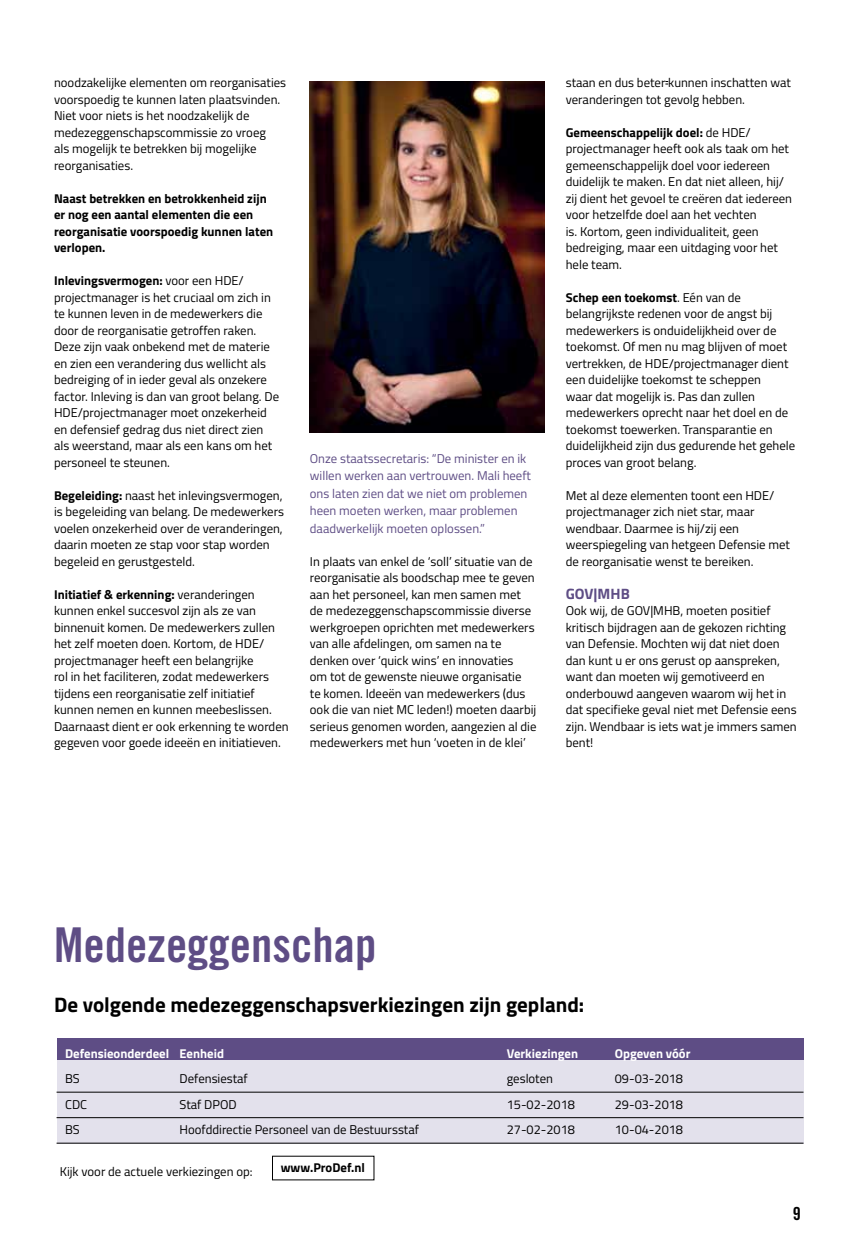
<style>
.page{position:relative;width:855px;height:1246px;background:#fff}
.page>*{position:absolute;margin:0;border:0;box-sizing:border-box;transform-origin:0 0}
.t1{font:48px "Trade Gothic Bold Cond Twenty";color:#5e4d85}
.t2{font:700 21px "Titillium Web";color:#000}
.t3{font:18px "Trade Gothic Bold Cond Twenty";color:#000}
.t4{font:700 15px "Titillium Web";color:#5e4d85}
.t5{font:12.75px/16.5px "Titillium Web";color:#000}
.t6{font:12.75px/17.4px "Titillium Web";color:#5e4d85}
.t7{font:700 12.75px/16.5px "Titillium Web";color:#000}
.t8{font:700 12.75px "Titillium Web";color:#fff}
.s1{font-weight:700}
</style>
<div class="page">
<img style="left:310px;top:81px;width:234px;height:352px">
<div style="left:57px;top:1056px;width:746px;height:87px;background:#e3e1ec"></div>
<div style="left:57px;top:1038px;width:746px;height:22px;background:#5e4d85"></div>
<hr style="left:57px;top:1092px;width:746px;height:1px;background:#000">
<hr style="left:57px;top:1117px;width:746px;height:1px;background:#000">
<hr style="left:57px;top:1143px;width:746px;height:1px;background:#000">
<p class="t5" style="left:54px;top:74px;width:234px">noodzakelijke elementen om reorganisaties voorspoedig te kunnen laten plaatsvinden.<br>Niet voor niets is het noodzakelijk de medezeggenschapscommissie zo vroeg<br>als mogelijk te betrekken bij mogelijke reorganisaties.</p>
<p class="t7" style="left:54px;top:189px;width:221px">Naast betrekken en betrokkenheid zijn er nog een aantal elementen die een reorganisatie voorspoedig kunnen laten verlopen.</p>
<p class="t5" style="left:54px;top:272px;width:227px"><span class="s1">Inlevingsvermogen:</span> voor een HDE/ projectmanager is het cruciaal om zich in te kunnen leven in de medewerkers die door de reorganisatie getroffen raken.<br>Deze zijn vaak onbekend met de materie en zien een verandering dus wellicht als bedreiging of in ieder geval als onzekere factor. Inleving is dan van groot belang. De HDE/projectmanager moet onzekerheid en defensief gedrag dus niet direct zien als weerstand, maar als een kans om het personeel te steunen.</p>
<p class="t5" style="left:54px;top:486px;width:231px"><span class="s1">Begeleiding:</span> naast het inlevingsvermogen, is begeleiding van belang. De medewerkers voelen onzekerheid over de veranderingen, daarin moeten ze stap voor stap worden begeleid en gerustgesteld.</p>
<p class="t5" style="left:54px;top:585px;width:236px"><span class="s1">Initiatief &amp; erkenning:</span> veranderingen kunnen enkel succesvol zijn als ze van binnenuit komen. De medewerkers zullen het zelf moeten doen. Kortom, de HDE/ projectmanager heeft een belangrijke<br>rol in het faciliteren, zodat medewerkers tijdens een reorganisatie zelf initiatief kunnen nemen en kunnen meebeslissen.<br>Daarnaast dient er ook erkenning te worden gegeven voor goede ideeën en initiatieven.</p>
<p class="t6" style="left:310px;top:449px;width:223px">Onze staatssecretaris: “De minister en ik willen werken aan vertrouwen. Mali heeft ons laten zien dat we niet om problemen heen moeten werken, maar problemen daadwerkelijk moeten oplossen.”</p>
<p class="t5" style="left:310px;top:552px;width:228px">In plaats van enkel de ‘soll’ situatie van de reorganisatie als boodschap mee te geven aan het personeel, kan men samen met de medezeggenschapscommissie diverse werkgroepen oprichten met medewerkers van alle afdelingen, om samen na te denken over ‘quick wins’ en innovaties<br>om tot de gewenste nieuwe organisatie<br>te komen. Ideeën van medewerkers (dus ook die van niet MC leden!) moeten daarbij serieus genomen worden, aangezien al die medewerkers met hun ‘voeten in de klei’</p>
<p class="t5" style="left:566px;top:74px;width:226px">staan en dus beter kunnen inschatten wat veranderingen tot gevolg hebben.</p>
<p class="t5" style="left:566px;top:123px;width:228px"><span class="s1">Gemeenschappelijk doel:</span> de HDE/ projectmanager heeft ook als taak om het gemeenschappelijk doel voor iedereen duidelijk te maken. En dat niet alleen, hij/ zij dient het gevoel te creëren dat iedereen voor hetzelfde doel aan het vechten<br>is. Kortom, geen individualiteit, geen bedreiging, maar een uitdaging voor het hele team.</p>
<p class="t5" style="left:566px;top:288px;width:231px"><span class="s1">Schep een toekomst</span>. Eén van de belangrijkste redenen voor de angst bij medewerkers is onduidelijkheid over de toekomst. Of men nu mag blijven of moet vertrekken, de HDE/projectmanager dient een duidelijke toekomst te scheppen<br>waar dat mogelijk is. Pas dan zullen medewerkers oprecht naar het doel en de toekomst toewerken. Transparantie en duidelijkheid zijn dus gedurende het gehele proces van groot belang.</p>
<p class="t5" style="left:566px;top:486px;width:226px">Met al deze elementen toont een HDE/ projectmanager zich niet star, maar wendbaar. Daarmee is hij/zij een weerspiegeling van hetgeen Defensie met de reorganisatie wenst te bereiken.</p>
<p class="t4" style="left:566px;top:582px;width:66px">GOV|MHB</p>
<p class="t5" style="left:566px;top:602px;width:232px">Ook wij, de GOV|MHB, moeten positief kritisch bijdragen aan de gekozen richting van Defensie. Mochten wij dat niet doen dan kunt u er ons gerust op aanspreken, want dan moeten wij gemotiveerd en onderbouwd aangeven waarom wij het in dat specifieke geval niet met Defensie eens zijn. Wendbaar is iets wat je immers samen bent!</p>
<h1 class="t1" style="left:54px;top:916px;width:324px">Medezeggenschap</h1>
<h2 class="t2" style="left:54px;top:988px;width:532px">De volgende medezeggenschapsverkiezingen zijn gepland:</h2>
<p class="t8" style="left:65px;top:1043px;width:160px">Defensieonderdeel Eenheid</p>
<p class="t8" style="left:507px;top:1043px;width:73px">Verkiezingen</p>
<p class="t8" style="left:615px;top:1043px;width:77px">Opgeven vóór</p>
<p class="t5" style="left:65px;top:1070px;width:16px">BS</p>
<p class="t5" style="left:180px;top:1070px;width:70px">Defensiestaf</p>
<p class="t5" style="left:507px;top:1070px;width:48px">gesloten</p>
<p class="t5" style="left:615px;top:1070px;width:70px">09-03-2018</p>
<p class="t5" style="left:65px;top:1095px;width:24px">CDC</p>
<p class="t5" style="left:180px;top:1095px;width:59px">Staf DPOD</p>
<p class="t5" style="left:507px;top:1095px;width:70px">15-02-2018</p>
<p class="t5" style="left:615px;top:1095px;width:70px">29-03-2018</p>
<p class="t5" style="left:65px;top:1121px;width:16px">BS</p>
<p class="t5" style="left:180px;top:1121px;width:241px">Hoofddirectie Personeel van de Bestuursstaf</p>
<p class="t5" style="left:507px;top:1121px;width:70px">27-02-2018</p>
<p class="t5" style="left:615px;top:1121px;width:70px">10-04-2018</p>
<p class="t5" style="left:60px;top:1163px;width:194px">Kijk voor de actuele verkiezingen op:</p>
<p class="t7" style="left:281px;top:1158px;width:86px">www.ProDef.nl</p>
<h3 class="t3" style="left:793px;top:1203px;width:9px">9</h3>
</div>
